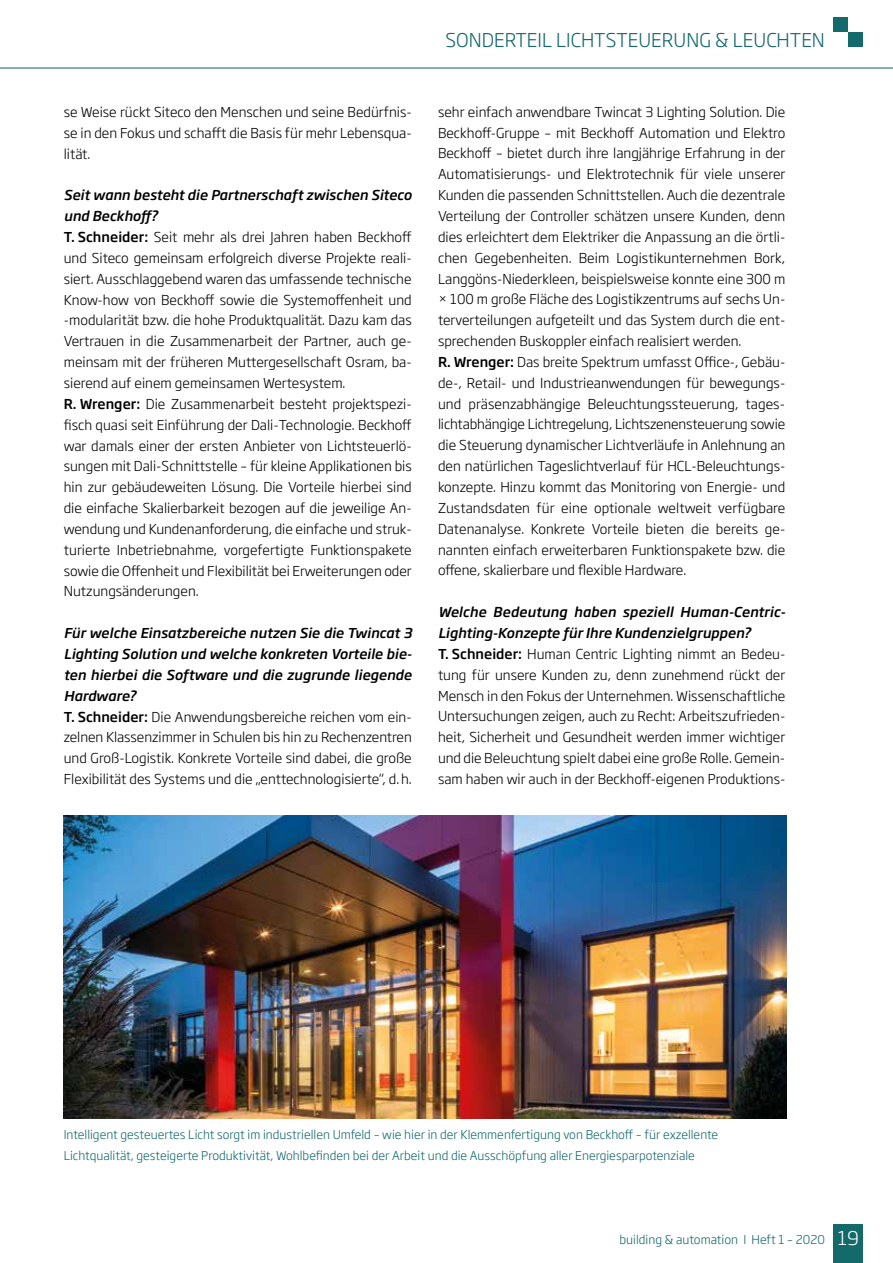
<style>
.page{position:relative;width:893px;height:1263px;background:#fff}
.page>*{position:absolute;margin:0;border:0;box-sizing:border-box;transform-origin:0 0}
.t1{font:300 18.75px "Soho Gothic Pro";color:#14696b}
.t2{font:300 13.5px/20.9px "Soho Gothic Pro";color:#000}
.t3{font:300 12px/20.9px "Soho Gothic Pro";color:#14696b}
.s1{font-weight:500;font-style:italic}
.s2{font-weight:500}
.s3{font-size:18.75px;color:#fff}
</style>
<div class="page">
<div style="left:833px;top:17px;width:15px;height:15px;background:#14696b"></div>
<div style="left:848px;top:32px;width:15px;height:15px;background:#14696b"></div>
<div style="left:833px;top:1225px;width:30px;height:38px;background:#14696b"></div>
<hr style="left:0;top:68px;width:893px;height:1px;background:#14696b">
<img style="left:64px;top:815px;width:723px;height:303px">
<p class="t2" style="left:64px;top:101px;width:350px;text-align:justify">se Weise rückt Siteco den Menschen und seine Bedürfnis&shy;se in den Fokus und schafft die Basis für mehr Lebensqua&shy;lität.</p>
<p class="t2" style="left:64px;top:184px;width:350px"><span class="s1">Seit wann besteht die Partnerschaft zwischen Siteco und Beckhoff?<br></span><span class="s2">T. Schneider:</span> Seit mehr als drei Jahren haben Beckhoff und Siteco gemeinsam erfolgreich diverse Projekte reali&shy;siert. Ausschlaggebend waren das umfassende technische Know-how von Beckhoff sowie die Systemoffenheit und -modularität bzw. die hohe Produktqualität. Dazu kam das Vertrauen in die Zusammenarbeit der Partner, auch ge&shy;meinsam mit der früheren Muttergesellschaft Osram, ba&shy;sierend auf einem gemeinsamen Wertesystem.<br><span class="s2">R. Wrenger:</span> Die Zusammenarbeit besteht projektspezi&shy;fisch quasi seit Einführung der Dali-Technologie. Beckhoff war damals einer der ersten Anbieter von Lichtsteuerlö&shy;sungen mit Dali-Schnittstelle – für kleine Applikationen bis hin zur gebäudeweiten Lösung. Die Vorteile hierbei sind die einfache Skalierbarkeit bezogen auf die jeweilige An&shy;wendung und Kundenanforderung, die einfache und struk&shy;turierte Inbetriebnahme, vorgefertigte Funktionspakete sowie die Offenheit und Flexibilität bei Erweiterungen oder Nutzungsänderungen.</p>
<p class="t2" style="left:64px;top:622px;width:350px"><span class="s1">Für welche Einsatzbereiche nutzen Sie die Twincat 3<br>Lighting Solution und welche konkreten Vorteile bie&shy;ten hierbei die Software und die zugrunde liegende Hardware?<br></span><span class="s2">T. Schneider:</span> Die Anwendungsbereiche reichen vom ein&shy;zelnen Klassenzimmer in Schulen bis hin zu Rechenzentren und Groß-Logistik. Konkrete Vorteile sind dabei, die große Flexibilität des Systems und die „enttechnologisierte“, d.h.</p>
<h1 class="t1" style="left:445px;top:25px;width:381px">SONDERTEIL LICHTSTEUERUNG &amp; LEUCHTEN</h1>
<p class="t2" style="left:438px;top:101px;width:349px">sehr einfach anwendbare Twincat 3 Lighting Solution. Die Beckhoff-Gruppe – mit Beckhoff Automation und Elektro Beckhoff – bietet durch ihre langjährige Erfahrung in der Automatisierungs- und Elektrotechnik für viele unserer Kunden die passenden Schnittstellen. Auch die dezentrale Verteilung der Controller schätzen unsere Kunden, denn dies erleichtert dem Elektriker die Anpassung an die örtli&shy;chen Gegebenheiten. Beim Logistikunternehmen Bork, Langgöns-Niederkleen, beispielsweise konnte eine 300 m × 100 m große Fläche des Logistikzentrums auf sechs Un&shy;terverteilungen aufgeteilt und das System durch die ent&shy;sprechenden Buskoppler einfach realisiert werden.<br><span class="s2">R. Wrenger:</span> Das breite Spektrum umfasst Office-, Gebäu&shy;de-, Retail- und Industrieanwendungen für bewegungs&shy;und präsenzabhängige Beleuchtungssteuerung, tages&shy;lichtabhängige Lichtregelung, Lichtszenensteuerung sowie die Steuerung dynamischer Lichtverläufe in Anlehnung an den natürlichen Tageslichtverlauf für HCL-Beleuchtungs&shy;konzepte. Hinzu kommt das Monitoring von Energie- und Zustandsdaten für eine optionale weltweit verfügbare Datenanalyse. Konkrete Vorteile bieten die bereits ge&shy;nannten einfach erweiterbaren Funktionspakete bzw. die offene, skalierbare und flexible Hardware.</p>
<p class="t2" style="left:438px;top:601px;width:349px"><span class="s1">Welche Bedeutung haben speziell Human-Centric-Lighting-Konzepte für Ihre Kundenzielgruppen?<br></span><span class="s2">T. Schneider:</span> Human Centric Lighting nimmt an Bedeu&shy;tung für unsere Kunden zu, denn zunehmend rückt der Mensch in den Fokus der Unternehmen. Wissenschaftliche Untersuchungen zeigen, auch zu Recht: Arbeitszufrieden&shy;heit, Sicherheit und Gesundheit werden immer wichtiger und die Beleuchtung spielt dabei eine große Rolle. Gemein&shy;sam haben wir auch in der Beckhoff-eigenen Produktions-</p>
<p class="t3" style="left:64px;top:1123px;width:656px">Intelligent gesteuertes Licht sorgt im industriellen Umfeld – wie hier in der Klemmenfertigung von Beckhoff – für exzellente<br>Lichtqualität, gesteigerte Produktivität, Wohlbefinden bei der Arbeit und die Ausschöpfung aller Energiesparpotenziale</p>
<p class="t3" style="left:620px;top:1228px;width:241px">building &amp; automation I Heft 1 – 2020 <span class="s3">19</span></p>
</div>
